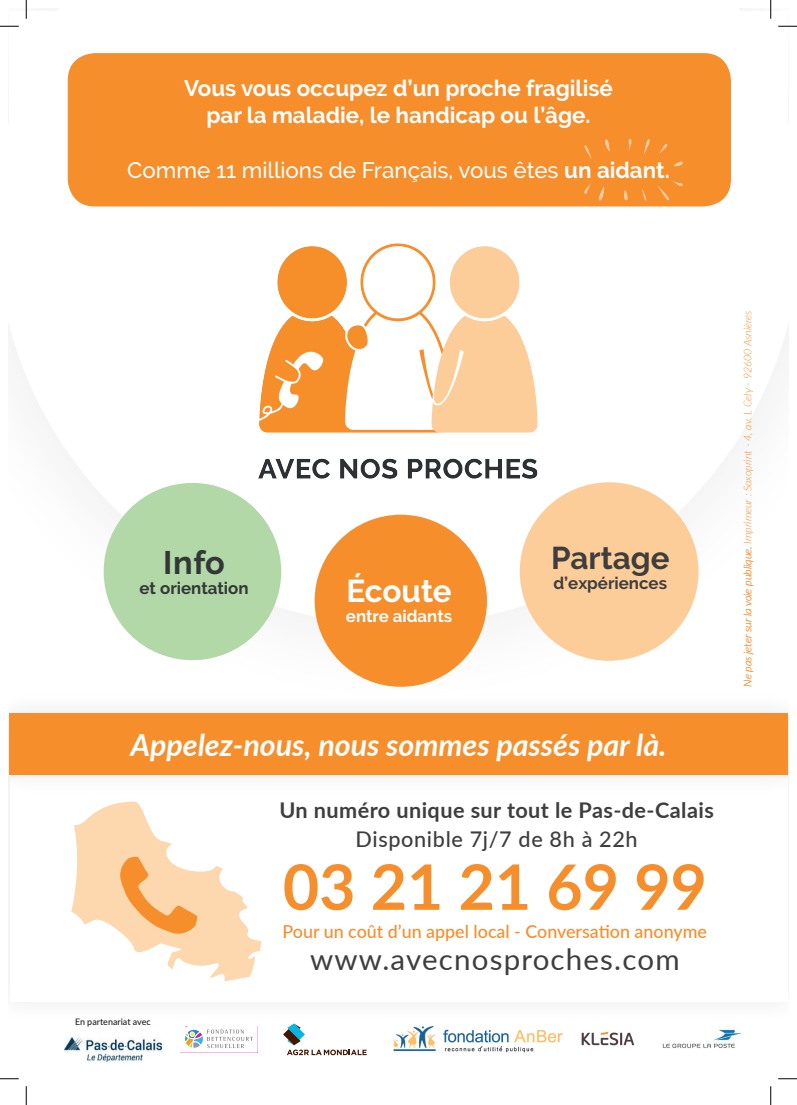
<style>
.page{position:relative;width:797px;height:1105px;background:#fff}
.page>*{position:absolute;margin:0;border:0;box-sizing:border-box;transform-origin:0 0}
.t1{font:700 62.62px "Lato";color:#f68e2b}
.t2{font:700 32.5px "Raleway";color:#343737}
.t3{font:700 31.5px "Raleway";color:#3e3e3f}
.t4{font:700 31.5px "Raleway";letter-spacing:-.005em;color:#fff}
.t5{font:italic 700 30.38px "Lato";color:#fff}
.t6{font:29.5px "Lato";letter-spacing:.04em;color:#3e3e3f}
.t7{font:700 22.38px/26.9px "Raleway";color:#fff;text-align:center}
.t8{font:500 22.38px "Raleway";color:#fff}
.t9{font:700 21.62px "Lato";letter-spacing:.02em;color:#3e3e3f}
.t10{font:500 21.62px "Lato";letter-spacing:.03em;color:#3e3e3f}
.t11{font:500 17.88px "Lato";color:#f68e2c}
.t12{font:700 16.88px "Raleway";color:#343737}
.t13{font:700 16.88px "Raleway";color:#3e3e3f}
.t14{font:700 16.88px "Raleway";color:#fff}
.t15{font:italic 300 10.75px "Lato";color:#f68e2b}
.t16{font:500 9px "Lato";color:#231f20}
.s1{font-weight:700}
</style>
<div class="page">
<div style="left:104px;top:483px;width:177px;height:177px;background:#b1d8a6;border-radius:50%"></div>
<div style="left:68px;top:53px;width:663px;height:153px;background:#f68e2c;border-radius:27px"></div>
<div style="left:9px;top:690px;width:779px;height:107px;background:#fbfbfb"></div>
<div style="left:9px;top:713px;width:778px;height:61px;background:#f68e2b"></div>
<div style="left:520px;top:482px;width:178px;height:179px;background:#fdcd99;border-radius:50%"></div>
<div style="left:314px;top:515px;width:173px;height:172px;background:#f68e2c;border-radius:50%"></div>
<img style="left:194px;top:206px;width:408px;height:346px">
<svg style="left:71px;top:801px;width:190px;height:181px"></svg>
<svg style="left:584px;top:145px;width:7px;height:13px"></svg>
<svg style="left:605px;top:139px;width:4px;height:12px"></svg>
<svg style="left:628px;top:139px;width:4px;height:12px"></svg>
<svg style="left:584px;top:183px;width:21px;height:18px"></svg>
<svg style="left:644px;top:139px;width:6px;height:15px"></svg>
<svg style="left:660px;top:143px;width:8px;height:10px"></svg>
<svg style="left:624px;top:190px;width:4px;height:11px"></svg>
<svg style="left:642px;top:189px;width:5px;height:12px"></svg>
<svg style="left:657px;top:180px;width:25px;height:20px"></svg>
<svg style="left:673px;top:161px;width:10px;height:6px"></svg>
<img style="left:662px;top:1029px;width:80px;height:19px">
<img style="left:64px;top:1037px;width:98px;height:24px">
<svg style="left:283px;top:1023px;width:83px;height:32px"></svg>
<img style="left:581px;top:1031px;width:54px;height:15px">
<svg style="left:184px;top:1029px;width:69px;height:20px"></svg>
<img style="left:392px;top:1025px;width:171px;height:28px">
<svg style="left:0;top:25px;width:19px;height:2px"></svg>
<svg style="left:778px;top:25px;width:19px;height:2px"></svg>
<svg style="left:0;top:1078px;width:19px;height:1px"></svg>
<svg style="left:778px;top:1078px;width:19px;height:1px"></svg>
<svg style="left:25px;top:0;width:2px;height:19px"></svg>
<svg style="left:25px;top:1086px;width:2px;height:19px"></svg>
<svg style="left:770px;top:0;width:1px;height:19px"></svg>
<svg style="left:770px;top:1086px;width:1px;height:19px"></svg>
<h3 class="t7" style="left:184px;top:75px;width:430px">Vous vous occupez d’un proche fragilisé par la maladie, le handicap ou l’âge.</h3>
<h3 class="t8" style="left:127px;top:157px;width:544px">Comme 11 millions de Français, vous êtes <span class="s1">un aidant.</span></h3>
<h2 class="t2" style="left:163px;top:544px;width:63px">Info</h2>
<h3 class="t12" style="left:140px;top:578px;width:110px">et orientation</h3>
<h3 class="t4" style="left:346px;top:573px;width:107px">Écoute</h3>
<h3 class="t14" style="left:346px;top:606px;width:108px">entre aidants</h3>
<h3 class="t3" style="left:551px;top:540px;width:120px">Partage</h3>
<h3 class="t13" style="left:553px;top:573px;width:115px">d’expériences</h3>
<h3 class="t5" style="left:130px;top:722px;width:537px">Appelez-nous, nous sommes passés par là.</h3>
<p class="t16" style="left:75px;top:1015px;width:77px">En partenariat avec</p>
<h3 class="t9" style="left:279px;top:794px;width:436px">Un numéro unique sur tout le Pas-de-Calais</h3>
<h3 class="t10" style="left:355px;top:823px;width:284px">Disponible 7j/7 de 8h à 22h</h3>
<h1 class="t1" style="left:283px;top:841px;width:425px">03 21 21 69 99</h1>
<h3 class="t6" style="left:310px;top:938px;width:371px">www.avecnosproches.com</h3>
<h3 class="t11" style="left:282px;top:919px;width:426px">Pour un coût d’un appel local - Conversation anonyme</h3>
<p class="t15" style="left:740px;top:687px;width:378px;rotate:-90deg">Ne pas jeter sur la voie publique. Imprimeur : Saxoprint - 4, av. L Cely - 92600 Asnières</p>
</div>
